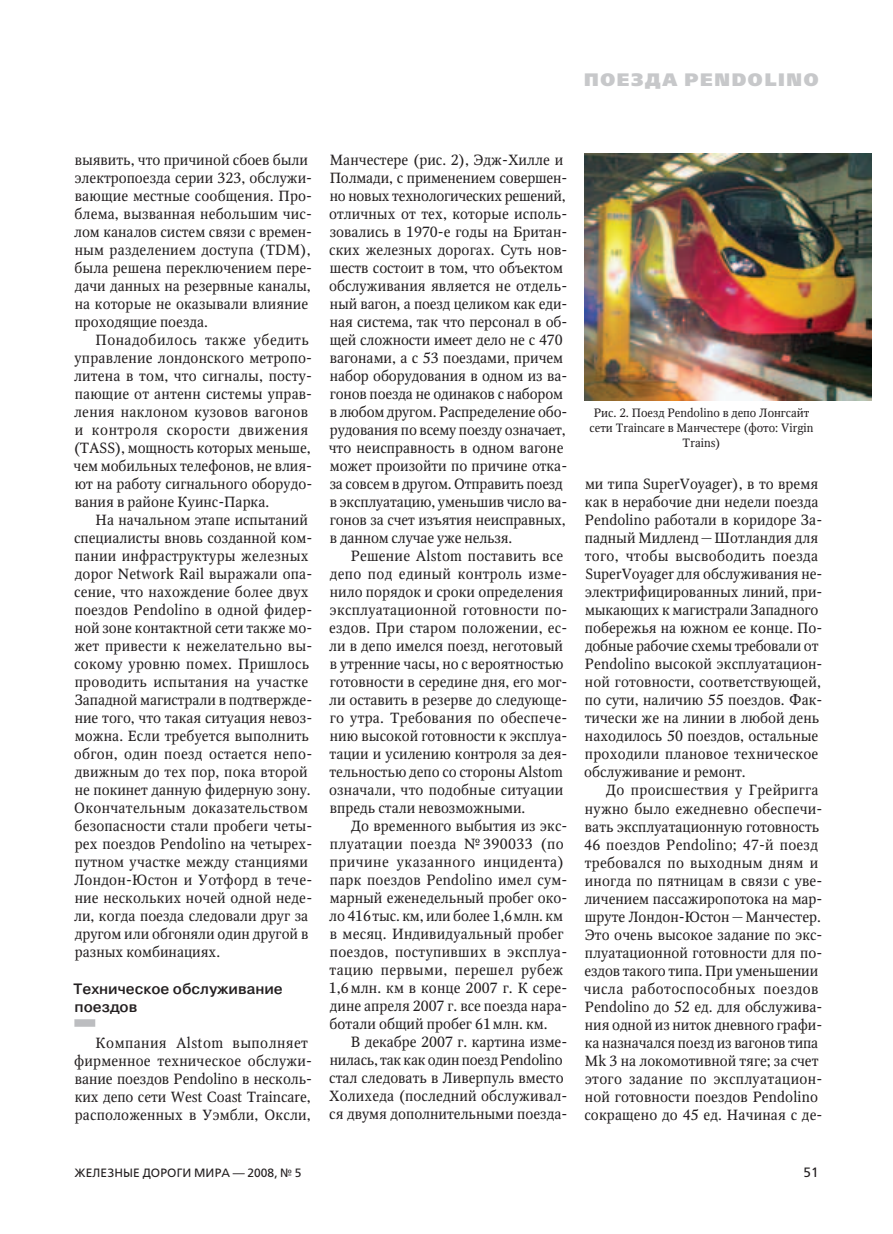
<style>
.page{position:relative;width:893px;height:1234px;background:#fff}
.page>*{position:absolute;margin:0;border:0;box-sizing:border-box;transform-origin:0 0}
.t1{font:800 18px "Free Set";letter-spacing:.09em;color:#c7c8ca}
.t2{font:500 15px/18px "Pragmatica";color:#231f20}
.t3{font:14.7px/18px "Octava";color:#231f20}
.t4{font:13.5px "Free Set";color:#231f20}
.t5{font:12px/15px "Octava";color:#231f20;text-align:center}
.t6{font:12px "Free Set";letter-spacing:.01em;color:#231f20}
</style>
<div class="page">
<svg style="left:74px;top:1019px;width:21px;height:7px"></svg>
<img style="left:585px;top:153px;width:287px;height:247px">
<p class="t1" style="left:584px;top:68px;width:236px">ПОЕЗДА PENDOLINO</p>
<p class="t3" style="left:74px;top:151px;width:240px">выявить, что причиной сбоев были электропоезда серии 323, обслужи&shy;вающие местные сообщения. Про&shy;блема, вызванная небольшим чис&shy;лом каналов систем связи с времен&shy;ным разделением доступа (TDM), была решена переключением пере&shy;дачи данных на резервные каналы, на которые не оказывали влияние проходящие поезда.</p>
<p class="t3" style="left:74px;top:331px;width:240px;text-indent:22px">Понадобилось также убедить управление лондонского метропо&shy;литена в том, что сигналы, посту&shy;пающие от антенн системы управ&shy;ления наклоном кузовов вагонов и контроля скорости движения (TASS), мощность которых меньше, чем мобильных телефонов, не влия&shy;ют на работу сигнального оборудо&shy;вания в районе Куинс-Парка.</p>
<p class="t3" style="left:74px;top:511px;width:240px;text-indent:22px">На начальном этапе испытаний специалисты вновь созданной ком&shy;пании инфраструктуры железных дорог Network Rail выражали опа&shy;сение, что нахождение более двух поездов Pendolino в одной фидер&shy;ной зоне контактной сети также мо&shy;жет привести к нежелательно вы&shy;сокому уровню помех. Пришлось проводить испытания на участке<br>Западной магистрали в подтвержде&shy;ние того, что такая ситуация невоз&shy;можна. Если требуется выполнить обгон, один поезд остается непо&shy;движным до тех пор, пока второй не покинет данную фидерную зону.<br>Окончательным доказательством безопасности стали пробеги четы&shy;рех поездов Pendolino на четырех&shy;путном участке между станциями<br>Лондон-Юстон и Уотфорд в тече&shy;ние нескольких ночей одной неде&shy;ли, когда поезда следовали друг за другом или обгоняли один другой в разных комбинациях.</p>
<p class="t2" style="left:74px;top:979px;width:211px">Техническое обслуживание поездов</p>
<p class="t3" style="left:74px;top:1033px;width:240px;text-indent:21px">Компания Alstom выполняет фирменное техническое обслужи&shy;вание поездов Pendolino в несколь&shy;ких депо сети West Coast Traincare, расположенных в Уэмбли, Оксли,</p>
<p class="t3" style="left:329px;top:151px;width:240px">Манчестере (рис. 2), Эдж-Хилле и Полмади, с применением совершен&shy;но новых технологических решений, отличных от тех, которые исполь&shy;зовались в 1970‑ е годы на Британ&shy;ских железных дорогах. Суть нов&shy;шеств состоит в том, что объектом обслуживания является не отдель&shy;ный вагон, а поезд целиком как еди&shy;ная система, так что персонал в об&shy;щей сложности имеет дело не с 470 вагонами, а с 53 поездами, причем набор оборудования в одном из ва&shy;гонов поезда не одинаков с набором в любом другом. Распределение обо&shy;рудования по всему поезду означает, что неисправность в одном вагоне может произойти по причине отка&shy;за совсем в другом. Отправить поезд в эксплуатацию, уменьшив число ва&shy;гонов за счет изъятия неисправных, в данном случае уже нельзя.</p>
<p class="t3" style="left:329px;top:547px;width:240px;text-indent:22px">Решение Alstom поставить все депо под единый контроль изме&shy;нило порядок и сроки определения эксплуатационной готовности по&shy;ездов. При старом положении, ес&shy;ли в депо имелся поезд, неготовый в утренние часы, но с вероятностью готовности в середине дня, его мог&shy;ли оставить в резерве до следующе&shy;го утра. Требования по обеспече&shy;нию высокой готовности к эксплуа&shy;тации и усилению контроля за дея&shy;тельностью депо со стороны Alstom означали, что подобные ситуации впредь стали невозможными.</p>
<p class="t3" style="left:329px;top:817px;width:240px;text-indent:22px">До временного выбытия из экс&shy;плуатации поезда №390033 (по причине указанного инцидента) парк поездов Pendolino имел сум&shy;марный еженедельный пробег око&shy;ло 416тыс. км, или более 1,6млн. км в месяц. Индивидуальный пробег поездов, поступивших в эксплуа&shy;тацию первыми, перешел рубеж<br>1,6млн. км в конце 2007 г. К сере&shy;дине апреля 2007 г. все поезда нара&shy;ботали общий пробег 61млн. км.</p>
<p class="t3" style="left:329px;top:1032px;width:240px;text-indent:22px">В декабре 2007 г. картина изме&shy;нилась, так как один поезд Pendolino стал следовать в Ливерпуль вместо Холихеда (последний обслуживал&shy;ся двумя дополнительными поезда-</p>
<p class="t5" style="left:590px;top:405px;width:226px">Рис. 2. Поезд Pendolino в депо Лонгсайт сети Traincare в Манчестере (фото: Virgin<br>Trains)</p>
<p class="t3" style="left:584px;top:474px;width:240px">ми типа SuperVoyager), в то время как в нерабочие дни недели поезда<br>Pendolino работали в коридоре За&shy;падный Мидленд—Шотландия для того, чтобы высвободить поезда<br>SuperVoyager для обслуживания не&shy;электрифицированных линий, при&shy;мыкающих к магистрали Западного побережья на южном ее конце. По&shy;добные рабочие схемы требовали от<br>Pendolino высокой эксплуатацион&shy;ной готовности, соответствующей, по сути, наличию 55 поездов. Фак&shy;тически же на линии в любой день находилось 50 поездов, остальные проходили плановое техническое обслуживание и ремонт.</p>
<p class="t3" style="left:584px;top:781px;width:240px;text-indent:22px">До происшествия у Грейригга нужно было ежедневно обеспечи&shy;вать эксплуатационную готовность<br>46 поездов Pendolino; 47‑ й поезд требовался по выходным дням и иногда по пятницам в связи с уве&shy;личением пассажиропотока на мар&shy;шруте Лондон-Юстон—Манчестер.<br>Это очень высокое задание по экс&shy;плуатационной готовности для по&shy;ездов такого типа. При уменьшении числа работоспособных поездов<br>Pendolino до 52 ед. для обслужива&shy;ния одной из ниток дневного графи&shy;ка назначался поезд из вагонов типа<br>Mk 3 на локомотивной тяге; за счет этого задание по эксплуатацион&shy;ной готовности поездов Pendolino сокращено до 45 ед. Начиная с де-</p>
<p class="t6" style="left:74px;top:1165px;width:229px">Железные дороги мира — 2008, № 5</p>
<p class="t4" style="left:804px;top:1163px;width:17px">51</p>
</div>
